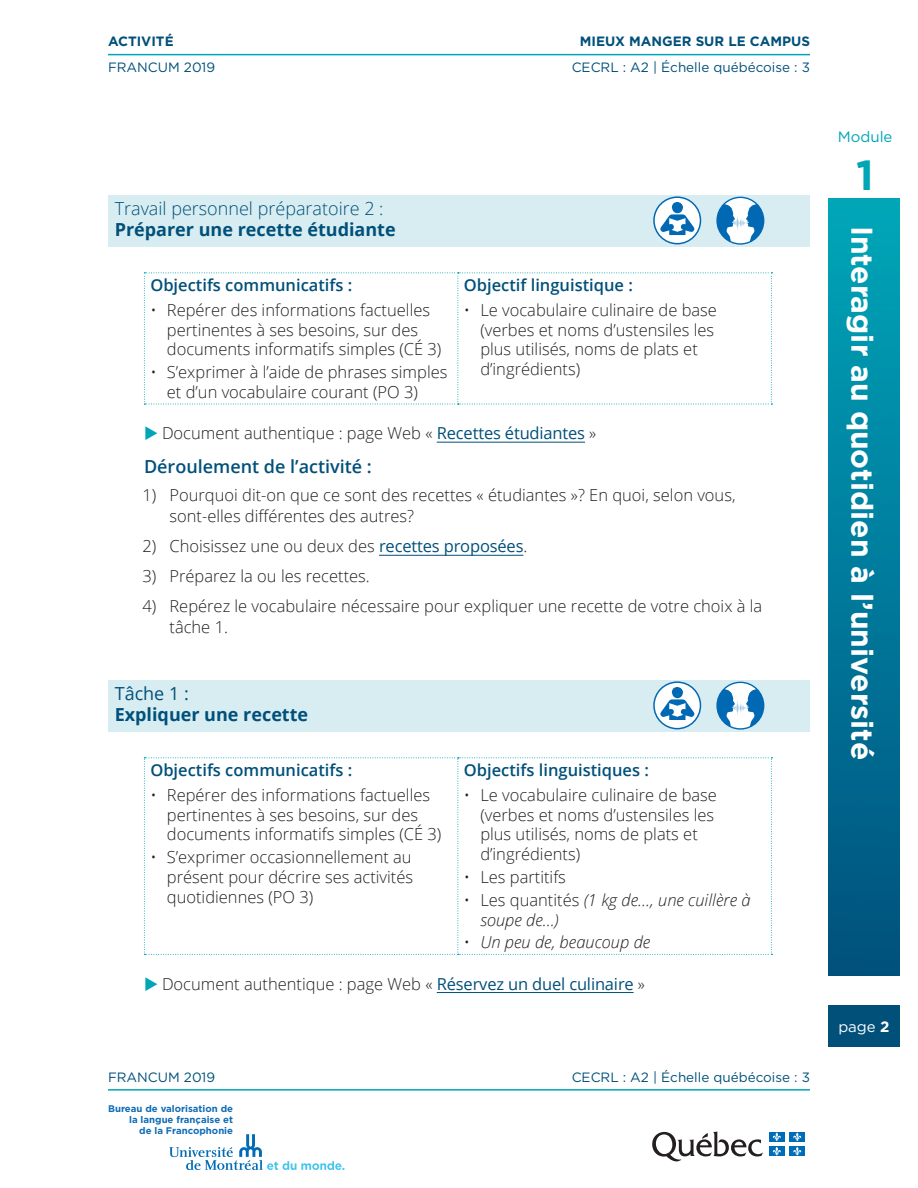
<style>
.page{position:relative;width:918px;height:1188px;background:#fff}
.page>*{position:absolute;margin:0;border:0;box-sizing:border-box;transform-origin:0 0}
.t1{font:700 42px "Gotham HTF";color:#00a5b6}
.t2{font:700 30px "Gotham HTF";color:#fff}
.t3{font:700 18px "Open Sans";color:#00507a}
.t4{font:300 18px "Open Sans";color:#00507a}
.t5{font:600 18px "Open Sans";color:#00507a}
.t6{font:18px "Open Sans";color:#00507a}
.t7{font:300 16.5px/19.8px "Open Sans";color:#231f20}
.t8{font:600 16.5px "Open Sans";color:#00507a}
.t9{font:italic 300 16.5px/19.8px "Open Sans";color:#231f20}
.t10{font:15px "Gotham";color:#00a5b6}
.t11{font:15px "Gotham HTF";color:#fff}
.t12{font:13.5px "Gotham HTF";color:#00507a}
.t13{font:700 13.5px "Gotham HTF";color:#00507a}
.t14{font:700 9.6px/11.1px "Gotham";color:#0f6cb6;text-align:right}
.s1{color:#00a5b6}
.s2{font-weight:400;color:#00507a}
.s3{font-style:normal}
.s4{font-weight:700}
</style>
<div class="page">
<div style="left:828px;top:1005px;width:72px;height:41px;background:#00507a"></div>
<svg style="left:652px;top:1131px;width:111px;height:31px"></svg>
<div style="left:769px;top:1132px;width:16px;height:10px;background:#006cb7"></div>
<svg style="left:773px;top:1132px;width:8px;height:9px"></svg>
<div style="left:789px;top:1132px;width:16px;height:10px;background:#006cb7"></div>
<svg style="left:793px;top:1132px;width:8px;height:9px"></svg>
<div style="left:769px;top:1146px;width:16px;height:10px;background:#006cb7"></div>
<svg style="left:773px;top:1147px;width:8px;height:9px"></svg>
<div style="left:789px;top:1146px;width:16px;height:10px;background:#006cb7"></div>
<svg style="left:793px;top:1147px;width:8px;height:9px"></svg>
<svg style="left:169px;top:1134px;width:175px;height:36px"></svg>
<div style="left:828px;top:198px;width:72px;height:778px;background:linear-gradient(to bottom,#00a6b9,#00507d)"></div>
<hr style="left:108px;top:54px;width:702px;height:1px;background:#00a5b6">
<hr style="left:108px;top:1089px;width:702px;height:2px;background:#00a5b6">
<div style="left:108px;top:195px;width:702px;height:52px;background:#d8edf1"></div>
<hr style="left:437px;top:442px;width:148px;height:1px;background:#00507a">
<hr style="left:379px;top:555px;width:144px;height:1px;background:#00507a">
<div style="left:108px;top:680px;width:702px;height:52px;background:#d8edf1"></div>
<hr style="left:437px;top:992px;width:197px;height:1px;background:#00507a">
<svg style="left:144px;top:272px;width:628px;height:133px"></svg>
<svg style="left:144px;top:757px;width:628px;height:198px"></svg>
<svg style="left:654px;top:197px;width:46px;height:47px"></svg>
<div style="left:653px;top:196px;width:48px;height:48px;border:1px solid #0168b3;border-radius:50%"></div>
<svg style="left:660px;top:214px;width:34px;height:21px"></svg>
<div style="left:672px;top:203px;width:11px;height:10px;background:#0168b3;border-radius:50%"></div>
<svg style="left:672px;top:202px;width:11px;height:5px"></svg>
<svg style="left:717px;top:197px;width:47px;height:47px"></svg>
<svg style="left:717px;top:204px;width:47px;height:39px;background:#82b5d9"></svg>
<div style="left:716px;top:197px;width:48px;height:48px;border:1px solid #0168b3;border-radius:50%"></div>
<svg style="left:654px;top:682px;width:46px;height:47px"></svg>
<div style="left:653px;top:681px;width:48px;height:48px;border:1px solid #0168b3;border-radius:50%"></div>
<svg style="left:660px;top:699px;width:34px;height:21px"></svg>
<div style="left:672px;top:688px;width:11px;height:10px;background:#0168b3;border-radius:50%"></div>
<svg style="left:672px;top:687px;width:11px;height:5px"></svg>
<svg style="left:717px;top:682px;width:47px;height:47px"></svg>
<svg style="left:717px;top:689px;width:47px;height:39px;background:#82b5d9"></svg>
<div style="left:716px;top:682px;width:48px;height:48px;border:1px solid #0168b3;border-radius:50%"></div>
<p class="t13" style="left:108px;top:34px;width:67px">ACTIVITÉ</p>
<p class="t13" style="left:580px;top:34px;width:232px">MIEUX MANGER SUR LE CAMPUS</p>
<p class="t12" style="left:108px;top:59px;width:109px">FRANCUM 2019</p>
<p class="t12" style="left:572px;top:59px;width:240px">CECRL : A2 | Échelle québécoise : 3</p>
<p class="t4" style="left:115px;top:196px;width:270px">Travail personnel préparatoire 2 :</p>
<p class="t3" style="left:115px;top:217px;width:282px">Préparer une recette étudiante</p>
<p class="t8" style="left:150px;top:274px;width:203px">Objectifs communicatifs :</p>
<p class="t7" style="left:167px;top:299px;width:276px;text-indent:-16px">• Repérer des informations factuelles pertinentes à ses besoins, sur des documents informatifs simples (CÉ 3)</p>
<p class="t7" style="left:167px;top:362px;width:282px;text-indent:-16px">• S’exprimer à l’aide de phrases simples et d’un vocabulaire courant (PO 3)</p>
<p class="t8" style="left:464px;top:274px;width:171px">Objectif linguistique :</p>
<p class="t7" style="left:480px;top:299px;width:238px;text-indent:-16px">• Le vocabulaire culinaire de base (verbes et noms d’ustensiles les plus utilisés, noms de plats et d’ingrédients)</p>
<p class="t7" style="left:144px;top:423px;width:454px"><span class="s1">◆</span> Document authentique : page Web « <span class="s2">Recettes étudiantes</span> »</p>
<p class="t5" style="left:144px;top:454px;width:229px">Déroulement de l’activité :</p>
<p class="t7" style="left:169px;top:484px;width:568px;line-height:21px;text-indent:-27px">1) Pourquoi dit-on que ce sont des recettes « étudiantes »? En quoi, selon vous, sont-elles différentes des autres?</p>
<p class="t7" style="left:142px;top:536px;width:386px">2) Choisissez une ou deux des <span class="s2">recettes proposées</span>.</p>
<p class="t7" style="left:142px;top:566px;width:229px">3) Préparez la ou les recettes.</p>
<p class="t7" style="left:169px;top:595px;width:594px;line-height:21px;text-indent:-27px">4) Repérez le vocabulaire nécessaire pour expliquer une recette de votre choix à la tâche 1.</p>
<p class="t6" style="left:115px;top:681px;width:76px">Tâche 1 :</p>
<p class="t3" style="left:115px;top:702px;width:195px">Expliquer une recette</p>
<p class="t8" style="left:150px;top:759px;width:203px">Objectifs communicatifs :</p>
<p class="t7" style="left:167px;top:784px;width:276px;text-indent:-16px">• Repérer des informations factuelles pertinentes à ses besoins, sur des documents informatifs simples (CÉ 3)</p>
<p class="t7" style="left:167px;top:847px;width:248px;text-align:justify;text-indent:-16px">• S’exprimer occasionnellement au présent pour décrire ses activités quotidiennes (PO 3)</p>
<p class="t8" style="left:464px;top:759px;width:187px">Objectifs linguistiques :</p>
<p class="t7" style="left:480px;top:784px;width:238px;text-indent:-16px">• Le vocabulaire culinaire de base (verbes et noms d’ustensiles les plus utilisés, noms de plats et d’ingrédients)</p>
<p class="t7" style="left:464px;top:867px;width:104px">• Les partitifs</p>
<p class="t9" style="left:480px;top:889px;width:272px;text-indent:-16px"><span class="s3">• Les quantités</span> (1 kg de…, une cuillère à soupe de...)</p>
<p class="t9" style="left:464px;top:932px;width:188px"><span class="s3">•</span> Un peu de, beaucoup de</p>
<p class="t7" style="left:144px;top:973px;width:503px"><span class="s1">◆</span> Document authentique : page Web « <span class="s2">Réservez un duel culinaire</span> »</p>
<p class="t12" style="left:108px;top:1069px;width:109px">FRANCUM 2019</p>
<p class="t12" style="left:572px;top:1069px;width:240px">CECRL : A2 | Échelle québécoise : 3</p>
<p class="t14" style="left:108px;top:1103px;width:126px">Bureau de valorisation de la langue française et<br>de la Francophonie</p>
<p class="t10" style="left:838px;top:128px;width:56px">Module</p>
<h1 class="t1" style="left:856px;top:151px;width:19px">1</h1>
<h2 class="t2" style="left:879px;top:226px;width:536px;rotate:90deg">Interagir au quotidien à l’université</h2>
<p class="t11" style="left:838px;top:1018px;width:53px">page <span class="s4">2</span></p>
</div>
